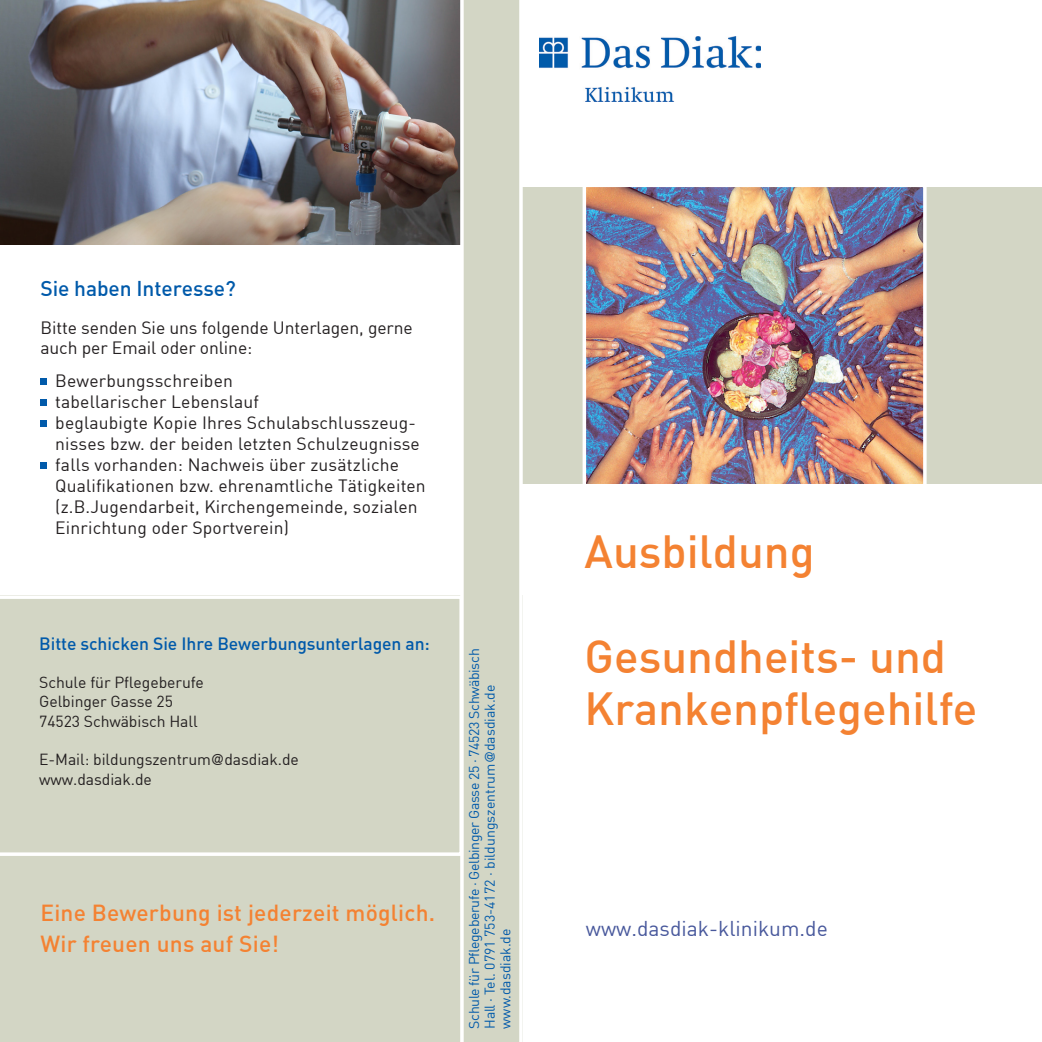
<style>
.page{position:relative;width:1042px;height:1042px;background:#fff}
.page>*{position:absolute;margin:0;border:0;box-sizing:border-box;transform-origin:0 0}
.t1{font:500 45.5px "EDDIN";color:#f48232}
.t2{font:500 22.75px "EDDIN";letter-spacing:.01em;color:#f48232}
.t3{font:21px "EDDIN";color:#48589c}
.t4{font:500 21px "EDDIN";letter-spacing:-.005em;color:#015aaa}
.t5{font:17.5px "EDDIN";letter-spacing:.01em;color:#231f20}
.t6{font:500 17.5px "EDDIN";letter-spacing:-.005em;color:#015aaa}
.t7{font:15.75px/19.2px "EDDIN";letter-spacing:-.005em;color:#231f20}
.t8{font:14px/15.8px "EDDIN";letter-spacing:-.025em;color:#015aaa}
.t9{font:14px "EDDIN";color:#015aaa}
</style>
<div class="page">
<img style="left:0;top:0;width:458px;height:245px">
<div style="left:504px;top:187px;width:538px;height:297px;background:#d3d6c5"></div>
<img style="left:539px;top:37px;width:221px;height:65px">
<img style="left:582px;top:187px;width:345px;height:297px">
<div style="left:0;top:595px;width:523px;height:447px;background:#d3d6c5"></div>
<svg style="left:458px;top:0;width:65px;height:1042px"></svg>
<div style="left:40px;top:378px;width:7px;height:7px;background:#015aaa"></div>
<div style="left:40px;top:399px;width:7px;height:7px;background:#015aaa"></div>
<div style="left:40px;top:420px;width:7px;height:7px;background:#015aaa"></div>
<div style="left:40px;top:462px;width:7px;height:7px;background:#015aaa"></div>
<svg style="left:0;top:594px;width:465px;height:263px"></svg>
<p class="t4" style="left:40px;top:275px;width:197px">Sie haben Interesse?</p>
<p class="t5" style="left:40px;top:317px;width:374px">Bitte senden Sie uns folgende Unterlagen, gerne</p>
<p class="t5" style="left:40px;top:336px;width:213px">auch per Email oder online:</p>
<p class="t5" style="left:55px;top:370px;width:179px">Bewerbungsschreiben</p>
<p class="t5" style="left:55px;top:391px;width:205px">tabellarischer Lebenslauf</p>
<p class="t5" style="left:55px;top:412px;width:362px">beglaubigte Kopie Ihres Schulabschlusszeug-</p>
<p class="t5" style="left:55px;top:433px;width:366px">nisses bzw. der beiden letzten Schulzeugnisse</p>
<p class="t5" style="left:55px;top:454px;width:345px">falls vorhanden: Nachweis über zusätzliche</p>
<p class="t5" style="left:55px;top:475px;width:372px">Qualifikationen bzw. ehrenamtliche Tätigkeiten</p>
<p class="t5" style="left:55px;top:496px;width:364px">(z.B.Jugendarbeit, Kirchengemeinde, sozialen</p>
<p class="t5" style="left:55px;top:517px;width:235px">Einrichtung oder Sportverein)</p>
<p class="t6" style="left:39px;top:632px;width:392px">Bitte schicken Sie Ihre Bewerbungsunterlagen an:</p>
<p class="t7" style="left:39px;top:672px;width:166px">Schule für Pflegeberufe</p>
<p class="t7" style="left:39px;top:692px;width:160px">Gelbinger Gasse 25<br>74523 Schwäbisch Hall</p>
<p class="t7" style="left:39px;top:749px;width:261px">E-Mail: bildungszentrum@dasdiak.de</p>
<p class="t7" style="left:39px;top:769px;width:114px">www.dasdiak.de</p>
<p class="t2" style="left:40px;top:898px;width:396px">Eine Bewerbung ist jederzeit möglich.</p>
<p class="t2" style="left:40px;top:929px;width:240px">Wir freuen uns auf Sie!</p>
<p class="t8" style="left:466px;top:1029px;width:382px;rotate:-90deg">Schule für Pflegeberufe · Gelbinger Gasse 25 · 74523 Schwäbisch<br>Hall · Tel. 0791 753-4172 · bildungszentrum@dasdiak.de</p>
<p class="t9" style="left:497px;top:1029px;width:102px;rotate:-90deg">www.dasdiak.de</p>
<p class="t1" style="left:584px;top:522px;width:232px">Ausbildung</p>
<p class="t1" style="left:584px;top:627px;width:363px">Gesundheits- und</p>
<p class="t1" style="left:584px;top:680px;width:394px">Krankenpflegehilfe</p>
<p class="t3" style="left:586px;top:915px;width:243px">www.dasdiak-klinikum.de</p>
</div>
